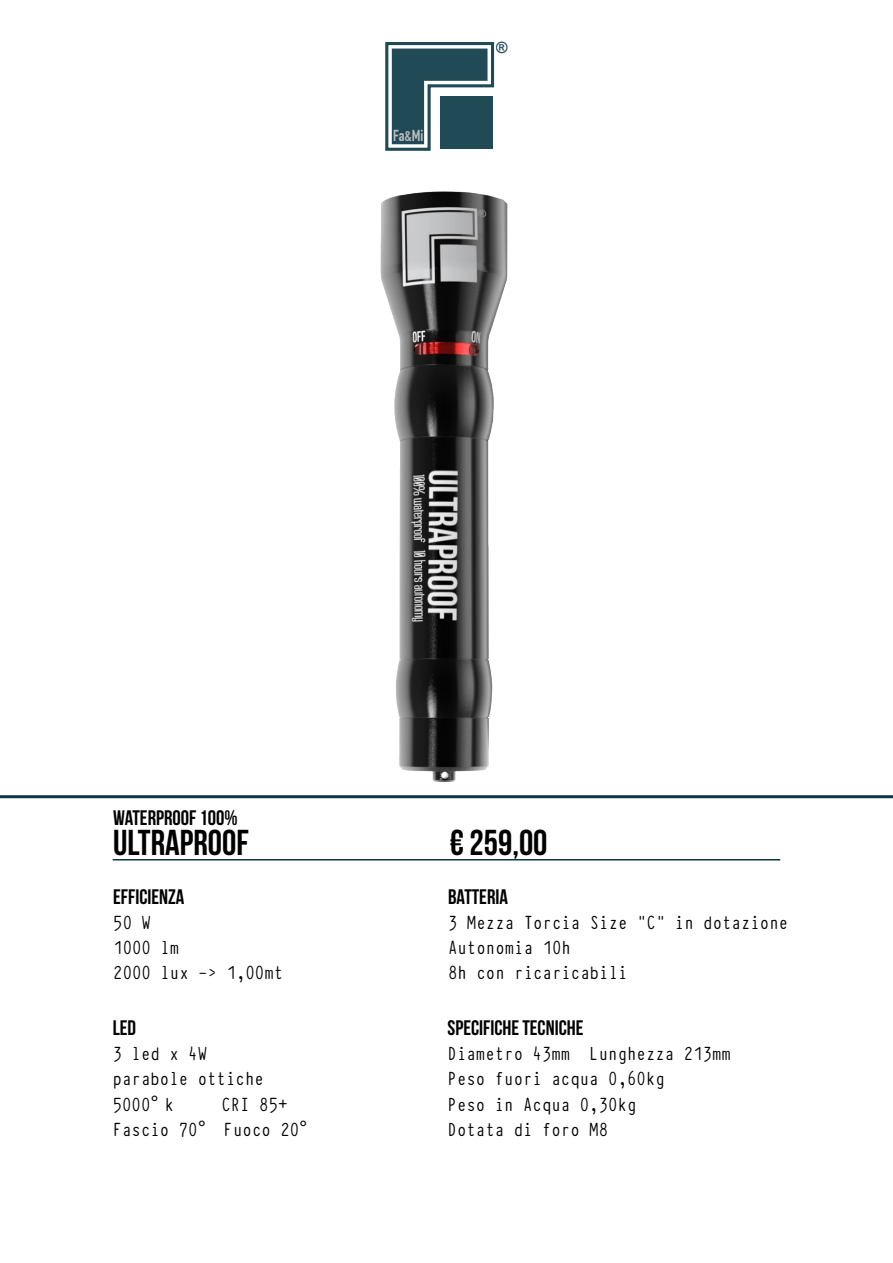
<style>
.page{position:relative;width:893px;height:1263px;background:#fff}
.page>*{position:absolute;margin:0;border:0;box-sizing:border-box;transform-origin:0 0}
.t1{font:36px "Bebas Neue";color:#000}
.t2{font:21px "Typewriter Condensed";color:#000}
.t3{font:21px "Bebas Neue";color:#000}
.t4{font:700 15.6px "DIN Condensed";color:#bcbec0}
.t5{font:700 15.6px "Arial";color:#083645}
.s1{font-family:"Arial"}
</style>
<div class="page">
<svg style="left:385px;top:42px;width:109px;height:109px"></svg>
<hr style="left:0;top:795px;width:893px;height:3px;background:#0d3645">
<hr style="left:113px;top:859px;width:667px;height:1px;background:#0d3645">
<img style="left:380px;top:191px;width:128px;height:591px">
<p class="t4" style="left:393px;top:127px;width:32px">Fa&amp;Mi</p>
<p class="t5" style="left:496px;top:37px;width:13px">®</p>
<p class="t3" style="left:113px;top:806px;width:126px">WATERPROOF 100%</p>
<p class="t1" style="left:113px;top:822px;width:137px">ULTRAPROOF</p>
<p class="t1" style="left:450px;top:822px;width:99px">€ 259,00</p>
<p class="t3" style="left:113px;top:885px;width:73px">EFFICIENZA</p>
<p class="t2" style="left:113px;top:907px;width:39px">50 W</p>
<p class="t2" style="left:113px;top:932px;width:68px">1000 lm</p>
<p class="t2" style="left:113px;top:958px;width:172px">2000 lux -&gt; 1,00mt</p>
<p class="t3" style="left:113px;top:1016px;width:25px">LED</p>
<p class="t2" style="left:113px;top:1038px;width:96px">3 led x 4W</p>
<p class="t2" style="left:113px;top:1064px;width:153px">parabole ottiche</p>
<p class="t2" style="left:113px;top:1089px;width:63px">5000<span class="s1">°</span> k</p>
<p class="t2" style="left:221px;top:1089px;width:68px">CRI 85+</p>
<p class="t2" style="left:113px;top:1114px;width:196px">Fascio 70<span class="s1">°</span> Fuoco 20<span class="s1">°</span></p>
<p class="t3" style="left:448px;top:885px;width:61px">BATTERIA</p>
<p class="t2" style="left:448px;top:907px;width:342px">3 Mezza Torcia Size “C” in dotazione</p>
<p class="t2" style="left:448px;top:932px;width:124px">Autonomia 10h</p>
<p class="t2" style="left:448px;top:958px;width:181px">8h con ricaricabili</p>
<p class="t3" style="left:448px;top:1016px;width:137px">SPECIFICHE TECNICHE</p>
<p class="t2" style="left:448px;top:1038px;width:285px">Diametro 43mm Lunghezza 213mm</p>
<p class="t2" style="left:448px;top:1064px;width:219px">Peso fuori acqua 0,60kg</p>
<p class="t2" style="left:448px;top:1089px;width:190px">Peso in Acqua 0,30kg</p>
<p class="t2" style="left:448px;top:1114px;width:162px">Dotata di foro M8</p>
</div>
